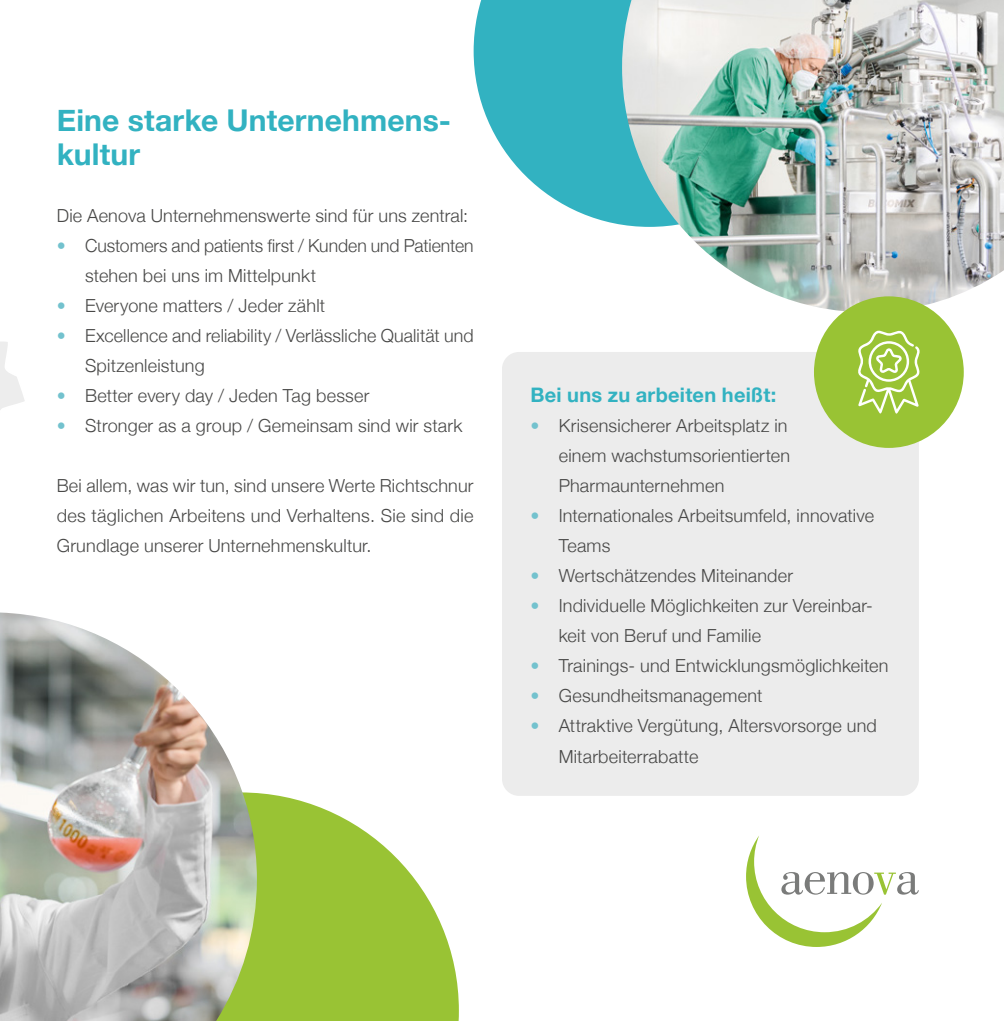
<style>
.page{position:relative;width:1004px;height:1021px;background:#fff}
.page>*{position:absolute;margin:0;border:0;box-sizing:border-box;transform-origin:0 0}
.t1{font:700 30px/34px "Helvetica Neue";letter-spacing:.005em;color:#32b2c1}
.t2{font:700 20px "Helvetica Neue";letter-spacing:.015em;color:#32b2c1}
.t3{font:300 18px/30px "Helvetica Neue";letter-spacing:.01em;color:#484847}
.s1{color:#73c2ce}
</style>
<div class="page">
<svg style="left:257px;top:793px;width:202px;height:227px;fill:#99c334"></svg>
<svg style="left:0;top:342px;width:25px;height:68px"></svg>
<img style="left:0;top:612px;width:257px;height:408px">
<svg style="left:473px;top:0;width:149px;height:225px;fill:#32b2c1"></svg>
<img style="left:622px;top:0;width:381px;height:312px">
<svg style="left:746px;top:836px;width:172px;height:110px"></svg>
<div style="left:502px;top:352px;width:416px;height:443px;background:#ececec;border-radius:17px"></div>
<div style="left:814px;top:296px;width:149px;height:152px;background:#99c334;border-radius:50%"></div>
<svg style="left:858px;top:331px;width:62px;height:82px"></svg>
<h1 class="t1" style="left:57px;top:104px;width:396px">Eine starke Unternehmens&shy;kultur</h1>
<p class="t3" style="left:57px;top:199px;width:413px">Die Aenova Unternehmenswerte sind für uns zentral:</p>
<p class="t3" style="left:85px;top:229px;width:390px;text-indent:-28px"><span class="s1">•</span> Customers and patients first / Kunden und Patienten stehen bei uns im Mittelpunkt</p>
<p class="t3" style="left:57px;top:289px;width:270px"><span class="s1">•</span> Everyone matters / Jeder zählt</p>
<p class="t3" style="left:85px;top:319px;width:390px;text-indent:-28px"><span class="s1">•</span> Excellence and reliability / Verlässliche Qualität und<br>Spitzenleistung</p>
<p class="t3" style="left:57px;top:379px;width:314px"><span class="s1">•</span> Better every day / Jeden Tag besser</p>
<p class="t3" style="left:57px;top:409px;width:407px"><span class="s1">•</span> Stronger as a group / Gemeinsam sind wir stark</p>
<p class="t3" style="left:57px;top:469px;width:418px;text-align:justify">Bei allem, was wir tun, sind unsere Werte Richtschnur des täglichen Arbeitens und Verhaltens. Sie sind die Grundlage unserer Unternehmenskultur.</p>
<p class="t2" style="left:530px;top:379px;width:247px">Bei uns zu arbeiten heißt:</p>
<p class="t3" style="left:558px;top:409px;width:233px;text-indent:-28px"><span class="s1">•</span> Krisensicherer Arbeitsplatz in einem wachstumsorientierten<br>Pharmaunternehmen</p>
<p class="t3" style="left:558px;top:499px;width:317px;text-indent:-28px"><span class="s1">•</span> Internationales Arbeitsumfeld, innovative<br>Teams</p>
<p class="t3" style="left:530px;top:559px;width:264px"><span class="s1">•</span> Wertschätzendes Miteinander</p>
<p class="t3" style="left:558px;top:589px;width:315px;text-indent:-28px"><span class="s1">•</span> Individuelle Möglichkeiten zur Vereinbar&shy;keit von Beruf und Familie</p>
<p class="t3" style="left:530px;top:649px;width:359px"><span class="s1">•</span> Trainings- und Entwicklungsmöglichkeiten</p>
<p class="t3" style="left:530px;top:679px;width:233px"><span class="s1">•</span> Gesundheitsmanagement</p>
<p class="t3" style="left:558px;top:709px;width:320px;text-indent:-28px"><span class="s1">•</span> Attraktive Vergütung, Altersvorsorge und<br>Mitarbeiterrabatte</p>
</div>
